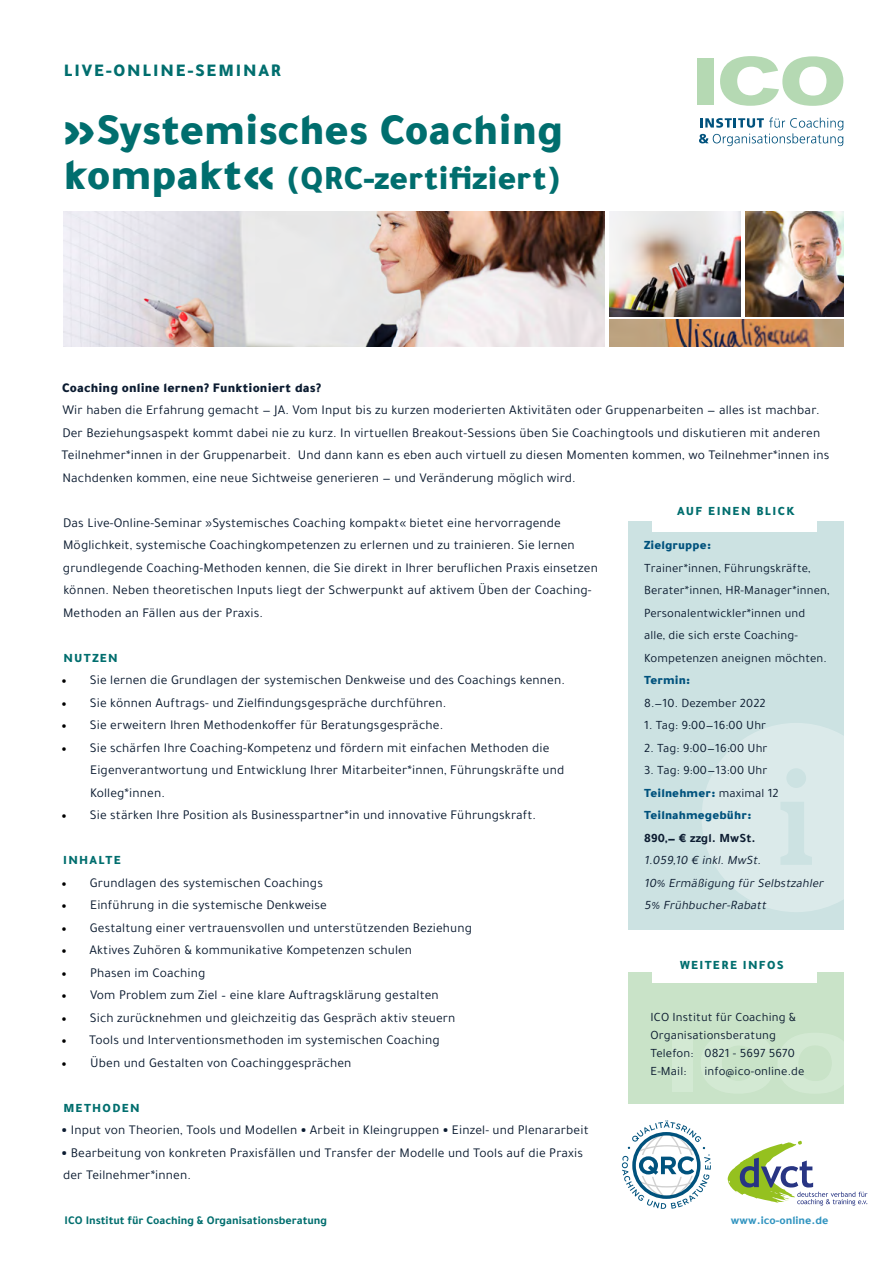
<style>
.page{position:relative;width:893px;height:1263px;background:#fff}
.page>*{position:absolute;margin:0;border:0;box-sizing:border-box;transform-origin:0 0}
.t1{font:900 45px "Tajawal";color:#006e6e}
.t2{font:900 34.5px "Tajawal";color:#006e6e}
.t3{font:900 18px "Tajawal";letter-spacing:.1em;color:#006e6e}
.t4{font:13.5px/22.5px "Tajawal";letter-spacing:.01em;color:#0b1b30}
.t5{font:900 13.5px "Tajawal";letter-spacing:.01em;color:#0b1b30}
.t6{font:12.75px/22.5px "Tajawal";letter-spacing:.01em;color:#0b1b30}
.t7{font:italic 12.75px/22.5px "Tajawal";color:#0b1b30}
.t8{font:900 12.75px "Tajawal";letter-spacing:.1em;color:#006e6e}
.t9{font:900 12.75px "Tajawal";letter-spacing:.01em;color:#00527d}
.t10{font:700 12.75px "Tajawal";letter-spacing:.01em;color:#0b1b30}
.t11{font:700 12px "Tajawal";color:#006e6e}
.t12{font:700 12px "Tajawal";color:#3194c0}
.s1{font-size:45px}
.s2{font-family:"Minion Pro";color:#000}
.s3{font-weight:900}
.s4{font-weight:900;color:#00527d}
</style>
<div class="page">
<div style="left:697px;top:58px;width:17px;height:46px;background:#b5d9b3"></div>
<svg style="left:720px;top:56px;width:123px;height:50px"></svg>
<svg style="left:699px;top:117px;width:144px;height:29px"></svg>
<img style="left:64px;top:212px;width:540px;height:135px">
<div style="left:628px;top:521px;width:215px;height:408px;background:#cce2e2"></div>
<svg style="left:702px;top:723px;width:141px;height:189px"></svg>
<div style="left:652px;top:494px;width:165px;height:37px;background:#fff"></div>
<img style="left:609px;top:212px;width:131px;height:105px">
<img style="left:746px;top:212px;width:97px;height:105px">
<img style="left:609px;top:320px;width:234px;height:27px">
<div style="left:628px;top:973px;width:215px;height:131px;background:#c9e3c8"></div>
<div style="left:672px;top:1035px;width:21px;height:57px;background:#d3e9d3"></div>
<svg style="left:701px;top:1033px;width:142px;height:60px"></svg>
<div style="left:652px;top:948px;width:165px;height:35px;background:#fff"></div>
<svg style="left:727px;top:1141px;width:140px;height:64px"></svg>
<svg style="left:622px;top:1120px;width:89px;height:89px"></svg>
<h3 class="t3" style="left:64px;top:55px;width:219px">LIVE-ONLINE-SEMINAR</h3>
<h1 class="t1" style="left:64px;top:91px;width:501px">»Systemisches Coaching</h1>
<h2 class="t2" style="left:64px;top:148px;width:499px"><span class="s1">kompakt«</span> (QRC-zertifiziert)</h2>
<p class="t5" style="left:62px;top:376px;width:261px">Coaching online lernen? Funktioniert das?</p>
<p class="t4" style="left:62px;top:399px;width:769px">Wir haben die Erfahrung gemacht — JA. Vom Input bis zu kurzen moderierten Aktivitäten oder Gruppenarbeiten — alles ist machbar.<br>Der Beziehungsaspekt kommt dabei nie zu kurz. In virtuellen Breakout-Sessions üben Sie Coachingtools und diskutieren mit anderen Teilnehmer*innen in der Gruppenarbeit. Und dann kann es eben auch virtuell zu diesen Momenten kommen, wo Teilnehmer*innen ins Nachdenken kommen, eine neue Sichtweise generieren — und Veränderung möglich wird.</p>
<p class="t4" style="left:63px;top:511px;width:536px">Das Live-Online-Seminar »Systemisches Coaching kompakt« bietet eine hervorragende Möglichkeit, systemische Coachingkompetenzen zu erlernen und zu trainieren. Sie lernen grundlegende Coaching-Methoden kennen, die Sie direkt in Ihrer beruflichen Praxis einsetzen können. Neben theoretischen Inputs liegt der Schwerpunkt auf aktivem Üben der Coaching-Methoden an Fällen aus der Praxis.</p>
<p class="t8" style="left:63px;top:646px;width:56px">NUTZEN</p>
<p class="t4" style="left:61px;top:669px;width:505px"><span class="s2">•</span> Sie lernen die Grundlagen der systemischen Denkweise und des Coachings kennen.</p>
<p class="t4" style="left:61px;top:691px;width:386px"><span class="s2">•</span> Sie können Auftrags- und Zielfindungsgespräche durchführen.</p>
<p class="t4" style="left:61px;top:714px;width:383px"><span class="s2">•</span> Sie erweitern Ihren Methodenkoffer für Beratungsgespräche.</p>
<p class="t4" style="left:90px;top:736px;width:476px;text-indent:-29px"><span class="s2">•</span> Sie schärfen Ihre Coaching-Kompetenz und fördern mit einfachen Methoden die<br>Eigenverantwortung und Entwicklung Ihrer Mitarbeiter*innen, Führungskräfte und<br>Kolleg*innen.</p>
<p class="t4" style="left:61px;top:804px;width:476px"><span class="s2">•</span> Sie stärken Ihre Position als Businesspartner*in und innovative Führungskraft.</p>
<p class="t8" style="left:63px;top:849px;width:59px">INHALTE</p>
<p class="t4" style="left:61px;top:871px;width:263px"><span class="s2">•</span> Grundlagen des systemischen Coachings</p>
<p class="t4" style="left:61px;top:894px;width:267px"><span class="s2">•</span> Einführung in die systemische Denkweise</p>
<p class="t4" style="left:61px;top:916px;width:412px"><span class="s2">•</span> Gestaltung einer vertrauensvollen und unterstützenden Beziehung</p>
<p class="t4" style="left:61px;top:939px;width:352px"><span class="s2">•</span> Aktives Zuhören &amp; kommunikative Kompetenzen schulen</p>
<p class="t4" style="left:61px;top:961px;width:145px"><span class="s2">•</span> Phasen im Coaching</p>
<p class="t4" style="left:61px;top:984px;width:379px"><span class="s2">•</span> Vom Problem zum Ziel – eine klare Auftragsklärung gestalten</p>
<p class="t4" style="left:61px;top:1006px;width:395px"><span class="s2">•</span> Sich zurücknehmen und gleichzeitig das Gespräch aktiv steuern</p>
<p class="t4" style="left:61px;top:1029px;width:380px"><span class="s2">•</span> Tools und Interventionsmethoden im systemischen Coaching</p>
<p class="t4" style="left:61px;top:1051px;width:291px"><span class="s2">•</span> Üben und Gestalten von Coachinggesprächen</p>
<p class="t8" style="left:63px;top:1096px;width:78px">METHODEN</p>
<p class="t4" style="left:62px;top:1119px;width:528px"><span class="s3">•</span> Input von Theorien, Tools und Modellen <span class="s3">•</span> Arbeit in Kleingruppen <span class="s3">•</span> Einzel- und Plenararbeit</p>
<p class="t4" style="left:62px;top:1141px;width:523px"><span class="s3">•</span> Bearbeitung von konkreten Praxisfällen und Transfer der Modelle und Tools auf die Praxis der Teilnehmer*innen.</p>
<p class="t8" style="left:677px;top:500px;width:119px">AUF EINEN BLICK</p>
<p class="t9" style="left:644px;top:534px;width:68px">Zielgruppe:</p>
<p class="t6" style="left:644px;top:556px;width:187px">Trainer*innen, Führungskräfte, Berater*innen, HR-Manager*innen, Personalentwickler*innen und alle, die sich erste Coaching-Kompetenzen aneignen möchten.</p>
<p class="t9" style="left:644px;top:669px;width:48px">Termin:</p>
<p class="t6" style="left:644px;top:691px;width:123px">8.—10. Dezember 2022</p>
<p class="t6" style="left:644px;top:714px;width:124px">1. Tag: 9:00—16:00 Uhr</p>
<p class="t6" style="left:644px;top:736px;width:125px">2. Tag: 9:00—16:00 Uhr</p>
<p class="t6" style="left:644px;top:759px;width:136px">3. Tag: 9:00—13:00 Uhr<br><span class="s4">Teilnehmer:</span> maximal 12<br><span class="s4">Teilnahmegebühr:</span></p>
<p class="t10" style="left:644px;top:828px;width:113px">890,— € zzgl. MwSt.</p>
<p class="t7" style="left:644px;top:849px;width:184px">1.059,10 € inkl.MwSt.<br>10% Ermäßigung fürSelbstzahler<br>5% Frühbucher-Rabatt</p>
<p class="t8" style="left:680px;top:954px;width:105px">WEITERE INFOS</p>
<p class="t6" style="left:650px;top:1008px;width:147px;line-height:18px">ICO Institut für Coaching &amp;<br>Organisationsberatung<br>Telefon: 0821 - 5697 5670<br>E-Mail:</p>
<p class="t6" style="left:704px;top:1059px;width:101px">info@ico-online.de</p>
<p class="t11" style="left:65px;top:1211px;width:264px">ICO Institut für Coaching &amp; Organisationsberatung</p>
<p class="t12" style="left:731px;top:1211px;width:99px">www.ico-online.de</p>
</div>
